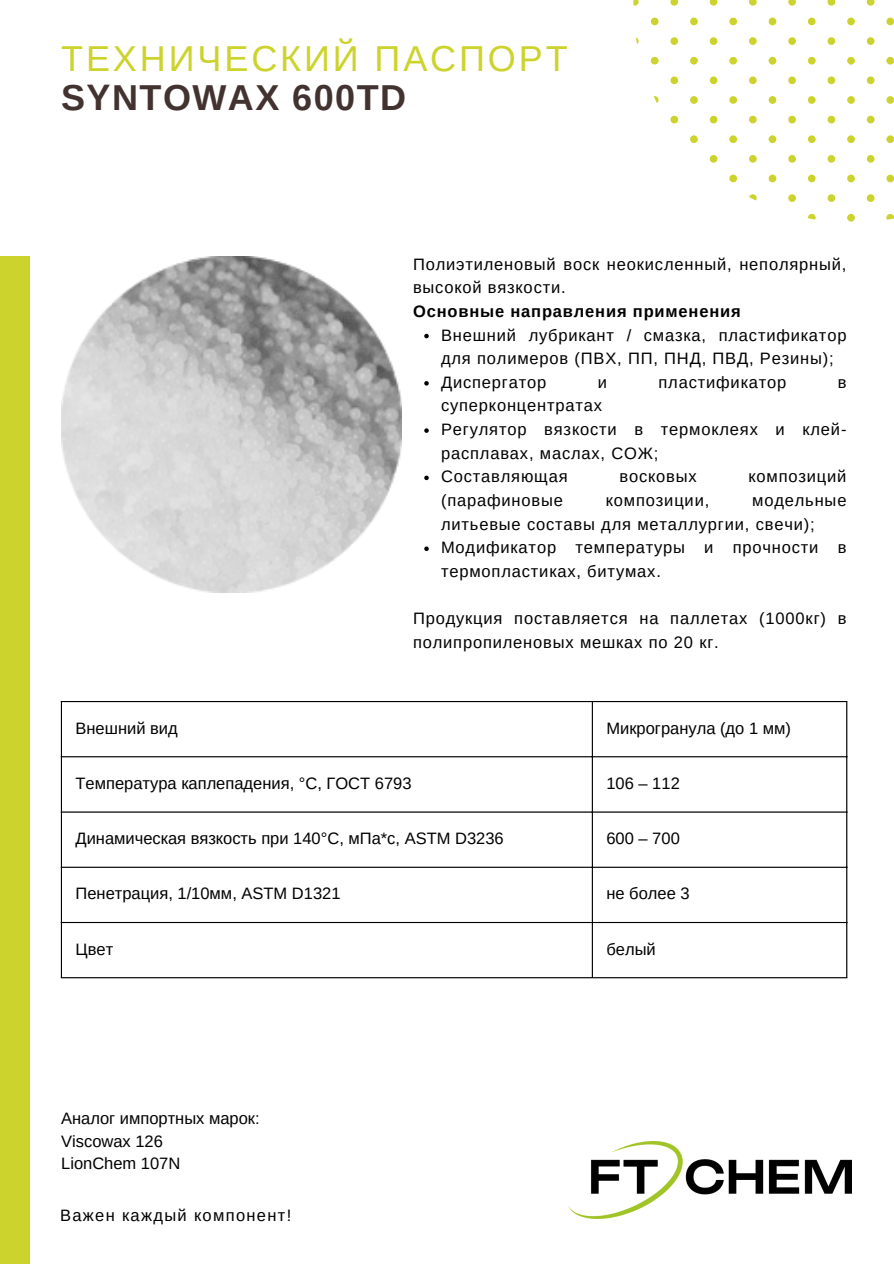
<style>
.page{position:relative;width:894px;height:1264px;background:#fff}
.page>*{position:absolute;margin:0;border:0;box-sizing:border-box;transform-origin:0 0}
.t1{font:36px "Arimo";letter-spacing:.08em;color:#ccd32c}
.t2{font:700 36px "Arimo";letter-spacing:.04em;color:#433330}
.t3{font:16.5px/23.7px "Arimo";letter-spacing:.05em;color:#000}
.t4{font:16.5px/22.5px "Arimo";color:#000}
.t5{font:700 16.5px "Arimo";letter-spacing:.05em;color:#000}
.t6{font:16.5px "Arimo";letter-spacing:.08em;color:#000}
</style>
<div class="page">
<div style="left:0;top:256px;width:29px;height:1007px;background:#ccd32c"></div>
<svg style="left:886px;top:18px;width:7px;height:7px"></svg>
<svg style="left:866px;top:37px;width:8px;height:8px"></svg>
<svg style="left:866px;top:0;width:8px;height:6px"></svg>
<svg style="left:886px;top:96px;width:7px;height:8px"></svg>
<svg style="left:866px;top:116px;width:8px;height:7px"></svg>
<svg style="left:866px;top:76px;width:8px;height:8px"></svg>
<svg style="left:886px;top:57px;width:7px;height:7px"></svg>
<svg style="left:886px;top:175px;width:7px;height:7px"></svg>
<svg style="left:866px;top:194px;width:8px;height:8px"></svg>
<svg style="left:866px;top:155px;width:8px;height:8px"></svg>
<svg style="left:886px;top:135px;width:7px;height:8px"></svg>
<svg style="left:886px;top:214px;width:7px;height:6px"></svg>
<svg style="left:847px;top:18px;width:7px;height:7px"></svg>
<svg style="left:808px;top:18px;width:7px;height:7px"></svg>
<svg style="left:788px;top:37px;width:7px;height:8px"></svg>
<svg style="left:827px;top:37px;width:8px;height:8px"></svg>
<svg style="left:788px;top:0;width:7px;height:6px"></svg>
<svg style="left:827px;top:0;width:8px;height:6px"></svg>
<svg style="left:847px;top:96px;width:7px;height:8px"></svg>
<svg style="left:808px;top:96px;width:7px;height:8px"></svg>
<svg style="left:788px;top:116px;width:7px;height:7px"></svg>
<svg style="left:827px;top:116px;width:8px;height:7px"></svg>
<svg style="left:788px;top:76px;width:7px;height:8px"></svg>
<svg style="left:827px;top:76px;width:8px;height:8px"></svg>
<svg style="left:847px;top:57px;width:7px;height:7px"></svg>
<svg style="left:807px;top:57px;width:8px;height:7px"></svg>
<svg style="left:847px;top:175px;width:7px;height:7px"></svg>
<svg style="left:808px;top:175px;width:7px;height:7px"></svg>
<svg style="left:788px;top:194px;width:7px;height:8px"></svg>
<svg style="left:827px;top:194px;width:8px;height:8px"></svg>
<svg style="left:788px;top:155px;width:7px;height:8px"></svg>
<svg style="left:827px;top:155px;width:8px;height:8px"></svg>
<svg style="left:847px;top:135px;width:7px;height:8px"></svg>
<svg style="left:807px;top:135px;width:8px;height:8px"></svg>
<svg style="left:847px;top:214px;width:7px;height:7px"></svg>
<svg style="left:807px;top:214px;width:8px;height:6px"></svg>
<svg style="left:768px;top:18px;width:8px;height:7px"></svg>
<svg style="left:729px;top:18px;width:7px;height:7px"></svg>
<svg style="left:709px;top:37px;width:8px;height:8px"></svg>
<svg style="left:749px;top:37px;width:7px;height:8px"></svg>
<svg style="left:709px;top:0;width:8px;height:6px"></svg>
<svg style="left:749px;top:0;width:7px;height:6px"></svg>
<svg style="left:768px;top:96px;width:8px;height:8px"></svg>
<svg style="left:729px;top:96px;width:7px;height:8px"></svg>
<svg style="left:709px;top:116px;width:8px;height:7px"></svg>
<svg style="left:749px;top:116px;width:7px;height:7px"></svg>
<svg style="left:709px;top:76px;width:8px;height:8px"></svg>
<svg style="left:749px;top:76px;width:7px;height:8px"></svg>
<svg style="left:768px;top:57px;width:8px;height:7px"></svg>
<svg style="left:729px;top:57px;width:7px;height:7px"></svg>
<svg style="left:768px;top:175px;width:8px;height:7px"></svg>
<svg style="left:729px;top:175px;width:7px;height:7px"></svg>
<svg style="left:749px;top:194px;width:7px;height:7px"></svg>
<svg style="left:709px;top:155px;width:8px;height:8px"></svg>
<svg style="left:749px;top:155px;width:7px;height:8px"></svg>
<svg style="left:768px;top:135px;width:8px;height:8px"></svg>
<svg style="left:729px;top:135px;width:7px;height:8px"></svg>
<svg style="left:690px;top:18px;width:7px;height:7px"></svg>
<svg style="left:650px;top:18px;width:8px;height:7px"></svg>
<svg style="left:636px;top:37px;width:2px;height:7px"></svg>
<svg style="left:670px;top:37px;width:8px;height:8px"></svg>
<svg style="left:633px;top:0;width:5px;height:6px"></svg>
<svg style="left:670px;top:0;width:8px;height:6px"></svg>
<svg style="left:690px;top:96px;width:7px;height:8px"></svg>
<svg style="left:653px;top:96px;width:5px;height:7px"></svg>
<svg style="left:670px;top:116px;width:8px;height:7px"></svg>
<svg style="left:670px;top:76px;width:8px;height:8px"></svg>
<svg style="left:690px;top:57px;width:7px;height:7px"></svg>
<svg style="left:650px;top:57px;width:8px;height:7px"></svg>
<svg style="left:690px;top:135px;width:7px;height:8px"></svg>
<svg style="left:424px;top:334px;width:4px;height:4px"></svg>
<svg style="left:424px;top:381px;width:4px;height:4px"></svg>
<svg style="left:424px;top:428px;width:4px;height:5px"></svg>
<svg style="left:424px;top:475px;width:4px;height:5px"></svg>
<svg style="left:424px;top:546px;width:4px;height:5px"></svg>
<hr style="left:61px;top:702px;width:1px;height:275px;background:#000">
<hr style="left:591px;top:702px;width:1px;height:275px;background:#000">
<hr style="left:846px;top:702px;width:1px;height:275px;background:#000">
<hr style="left:61px;top:701px;width:786px;height:1px;background:#000">
<hr style="left:61px;top:756px;width:786px;height:1px;background:#000">
<hr style="left:61px;top:811px;width:786px;height:1px;background:#000">
<hr style="left:61px;top:866px;width:786px;height:1px;background:#000">
<hr style="left:61px;top:921px;width:786px;height:2px;background:#000">
<hr style="left:61px;top:977px;width:786px;height:1px;background:#000">
<img style="left:61px;top:256px;width:340px;height:337px">
<img style="left:568px;top:1141px;width:283px;height:77px">
<h1 class="t1" style="left:61px;top:39px;width:508px">ТЕХНИЧЕСКИЙ ПАСПОРТ</h1>
<h1 class="t2" style="left:61px;top:77px;width:346px">SYNTOWAX 600TD</h1>
<p class="t3" style="left:413px;top:252px;width:435px">Полиэтиленовый воск неокисленный, неполярный, высокой вязкости.</p>
<p class="t5" style="left:413px;top:302px;width:329px">Основные направления применения</p>
<p class="t3" style="left:441px;top:323px;width:407px">Внешний лубрикант / смазка, пластификатор для полимеров (ПВХ, ПП, ПНД, ПВД, Резины);<br>Диспергатор</p>
<p class="t3" style="left:597px;top:370px;width:11px">и</p>
<p class="t3" style="left:658px;top:370px;width:129px">пластификатор</p>
<p class="t3" style="left:837px;top:370px;width:10px">в</p>
<p class="t3" style="left:441px;top:394px;width:407px">суперконцентратах<br>Регулятор вязкости в термоклеях и клей&shy;расплавах, маслах, СОЖ;<br>Составляющая</p>
<p class="t3" style="left:619px;top:465px;width:79px">восковых</p>
<p class="t3" style="left:748px;top:465px;width:99px">композиций</p>
<p class="t3" style="left:441px;top:488px;width:123px">(парафиновые</p>
<p class="t3" style="left:605px;top:488px;width:105px">композиции,</p>
<p class="t3" style="left:441px;top:488px;width:407px;text-indent:311px">модельные литьевые составы для металлургии, свечи);<br>Модификатор температуры и прочности в термопластиках, битумах.</p>
<p class="t3" style="left:413px;top:606px;width:435px">Продукция поставляется на паллетах (1000кг) в полипропиленовых мешках по 20 кг.</p>
<p class="t4" style="left:75px;top:716px;width:104px">Внешний вид</p>
<p class="t4" style="left:606px;top:716px;width:186px">Микрогранула (до 1 мм)</p>
<p class="t4" style="left:75px;top:772px;width:337px">Температура каплепадения, °C, ГОСТ 6793</p>
<p class="t3" style="left:606px;top:771px;width:75px">106 – 112</p>
<p class="t4" style="left:75px;top:827px;width:429px">Динамическая вязкость при 140°C, мПа*с, ASTM D3236</p>
<p class="t3" style="left:606px;top:826px;width:75px">600 – 700</p>
<p class="t4" style="left:75px;top:882px;width:266px">Пенетрация, 1/10мм, ASTM D1321</p>
<p class="t3" style="left:606px;top:881px;width:85px">не более 3</p>
<p class="t3" style="left:75px;top:937px;width:39px">Цвет</p>
<p class="t3" style="left:606px;top:937px;width:51px">белый</p>
<p class="t4" style="left:61px;top:1106px;width:200px">Аналог импортных марок:<br>Viscowax 126<br>LionChem 107N</p>
<p class="t6" style="left:60px;top:1206px;width:233px">Важен каждый компонент!</p>
</div>
